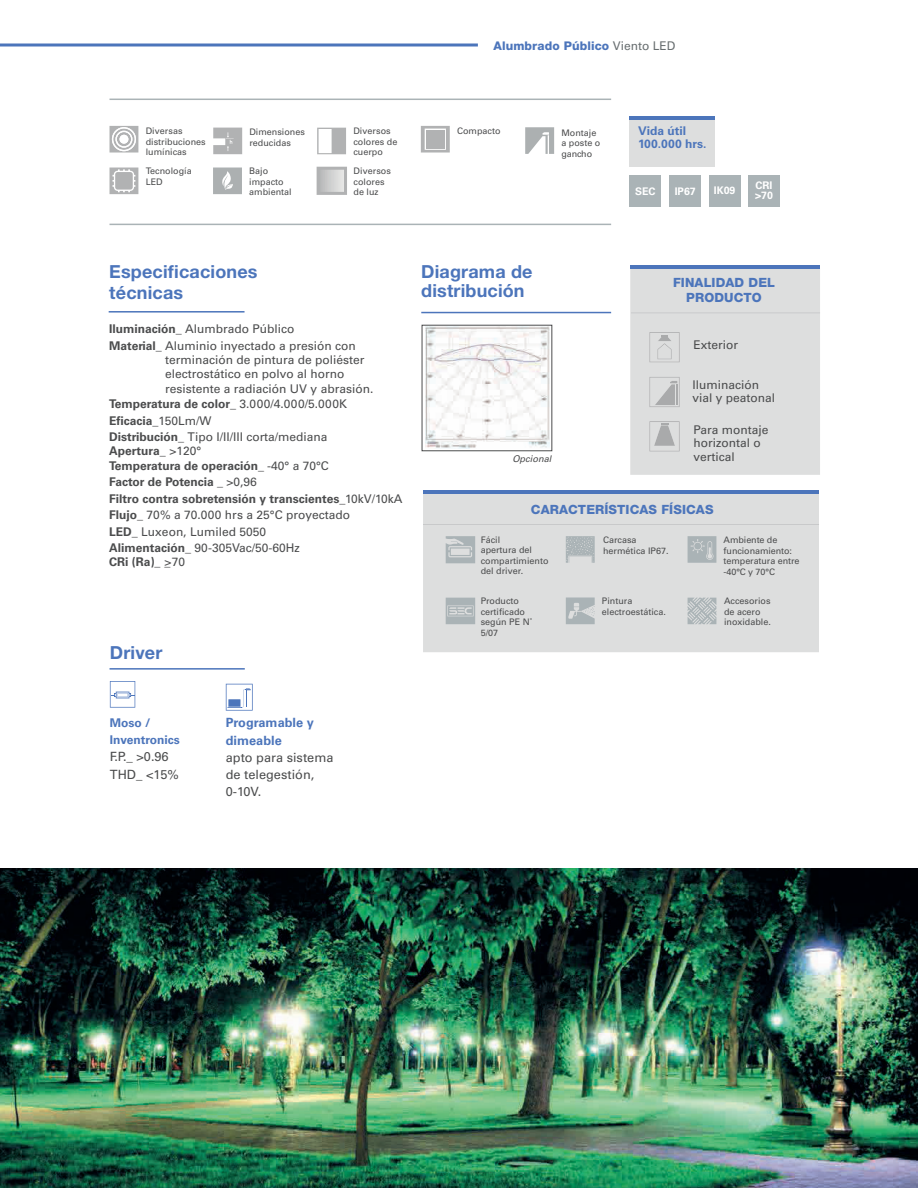
<style>
.page{position:relative;width:918px;height:1188px;background:#fff}
.page>*{position:absolute;margin:0;border:0;box-sizing:border-box;transform-origin:0 0}
.t1{font:700 18px/18.6px "Helvetica Neue LT Std";letter-spacing:.01em;color:#4c75bb}
.t2{font:12.75px/17.2px "Univers";color:#4b4c4d}
.t3{font:800 12.75px/15px "Helvetica Neue LT Std";letter-spacing:.01em;color:#4c75bb;text-align:center}
.t4{font:700 12.75px/17.2px "Univers";color:#4c75bb}
.t5{font:12px/16.5px "Univers";color:#4b4c4d}
.t6{font:700 12px/15px "Univers";color:#4b4c4d}
.t7{font:700 12px/17.2px "Univers";color:#4c75bb}
.t8{font:800 12px "Helvetica Neue LT Std";letter-spacing:.01em;color:#4c75bb}
.t9{font:700 10.5px/10.5px "Univers";color:#fff}
.t10{font:italic 9.3px "Univers";color:#4b4c4d}
.t11{font:9px/10.5px "Univers";color:#4b4c4d}
.s1{font-family:"Univers";font-weight:400;color:#686e70}
.s2{font-weight:700}
.s3{font-weight:400}
</style>
<div class="page">
<hr style="left:0;top:44px;width:478px;height:2px;background:#4c75bb">
<svg style="left:110px;top:126px;width:28px;height:27px"></svg>
<div style="left:120px;top:135px;width:8px;height:9px;background:#fff;border-radius:50%"></div>
<svg style="left:110px;top:168px;width:28px;height:26px"></svg>
<svg style="left:213px;top:168px;width:29px;height:26px"></svg>
<svg style="left:421px;top:126px;width:29px;height:27px"></svg>
<svg style="left:317px;top:167px;width:30px;height:28px"></svg>
<svg style="left:213px;top:128px;width:29px;height:26px"></svg>
<hr style="left:110px;top:99px;width:501px;height:1px;background:#aab3b6">
<hr style="left:110px;top:224px;width:501px;height:1px;background:#aab3b6">
<svg style="left:110px;top:681px;width:25px;height:27px"></svg>
<svg style="left:226px;top:684px;width:27px;height:27px"></svg>
<hr style="left:109px;top:311px;width:136px;height:2px;background:#4c75bb">
<hr style="left:110px;top:668px;width:135px;height:2px;background:#4c75bb">
<hr style="left:421px;top:312px;width:190px;height:1px;background:#4c75bb">
<hr style="left:630px;top:266px;width:190px;height:3px;background:#4c75bb">
<div style="left:630px;top:269px;width:190px;height:206px;background:#dddede"></div>
<div style="left:630px;top:175px;width:31px;height:32px;background:#aab3b6"></div>
<div style="left:709px;top:175px;width:31px;height:32px;background:#aab3b6"></div>
<div style="left:748px;top:175px;width:32px;height:32px;background:#aab3b6"></div>
<div style="left:670px;top:175px;width:31px;height:32px;background:#aab3b6"></div>
<div style="left:629px;top:119px;width:86px;height:48px;background:#dddede"></div>
<hr style="left:629px;top:116px;width:86px;height:3px;background:#4c75bb">
<img style="left:425px;top:327px;width:125px;height:122px">
<div style="left:422px;top:325px;width:130px;height:126px;border:1px solid #4b4c4d"></div>
<div style="left:423px;top:493px;width:396px;height:159px;background:#dddede"></div>
<svg style="left:446px;top:536px;width:29px;height:27px"></svg>
<svg style="left:446px;top:598px;width:29px;height:26px"></svg>
<svg style="left:566px;top:536px;width:29px;height:27px"></svg>
<svg style="left:688px;top:536px;width:28px;height:27px"></svg>
<svg style="left:688px;top:598px;width:28px;height:26px"></svg>
<hr style="left:423px;top:524px;width:396px;height:1px;background:#c8c9ca">
<hr style="left:423px;top:490px;width:396px;height:3px;background:#4c75bb">
<svg style="left:566px;top:598px;width:29px;height:26px"></svg>
<svg style="left:317px;top:128px;width:29px;height:26px"></svg>
<svg style="left:525px;top:127px;width:29px;height:27px"></svg>
<img style="left:0;top:868px;width:918px;height:320px">
<p class="t8" style="left:494px;top:38px;width:184px">Alumbrado Público <span class="s1">Viento LED</span></p>
<p class="t11" style="left:353px;top:126px;width:39px">Diversos</p>
<p class="t11" style="left:457px;top:126px;width:45px">Compacto</p>
<p class="t11" style="left:353px;top:137px;width:46px">colores de cuerpo</p>
<p class="t11" style="left:146px;top:126px;width:62px">Diversas distribuciones lumínicas</p>
<p class="t11" style="left:146px;top:166px;width:47px">Tecnología<br>LED</p>
<p class="t11" style="left:354px;top:166px;width:39px">Diversos colores de luz</p>
<p class="t11" style="left:249px;top:127px;width:57px">Dimensiones reducidas</p>
<p class="t11" style="left:249px;top:166px;width:44px">Bajo impacto ambiental</p>
<p class="t11" style="left:561px;top:127px;width:41px">Montaje a poste o gancho</p>
<p class="t7" style="left:638px;top:125px;width:70px;line-height:12.8px">Vida útil<br>100.000 hrs.</p>
<p class="t9" style="left:635px;top:186px;width:22px">SEC</p>
<p class="t9" style="left:714px;top:185px;width:23px">IK09</p>
<p class="t9" style="left:755px;top:180px;width:19px">CRI &gt;70</p>
<p class="t9" style="left:675px;top:186px;width:23px">IP67</p>
<h1 class="t1" style="left:109px;top:260px;width:150px;line-height:21.6px">Especificaciones técnicas</h1>
<p class="t5" style="left:109px;top:321px;width:248px"><span class="s2">Iluminación_</span> Alumbrado Público<br><span class="s2">Material_</span> Aluminio inyectado a presión con</p>
<p class="t5" style="left:165px;top:352px;width:201px">terminación de pintura de poliéster</p>
<p class="t5" style="left:165px;top:366px;width:181px">electrostático en polvo al horno</p>
<p class="t5" style="left:165px;top:380px;width:210px">resistente a radiación UV y abrasión.</p>
<p class="t6" style="left:109px;top:396px;width:239px">Temperatura de color_ <span class="s3">3.000/4.000/5.000K</span></p>
<p class="t5" style="left:109px;top:412px;width:220px"><span class="s2">Eficacia_</span> 150Lm/W<br><span class="s2">Distribución_</span> Tipo I/II/III corta/mediana</p>
<p class="t6" style="left:109px;top:443px;width:221px">Apertura_ <span class="s3">&gt;120°<br></span>Temperatura de operación_ <span class="s3">-40° a 70°C</span></p>
<p class="t6" style="left:109px;top:474px;width:295px;line-height:16.5px">Factor de Potencia _ <span class="s3">&gt;0,96<br></span>Filtro contra sobretensión y transcientes_ <span class="s3">10kV/10kA</span></p>
<p class="t5" style="left:109px;top:507px;width:242px"><span class="s2">Flujo_</span> 70% a 70.000 hrs a 25°C proyectado<br><span class="s2">LED_</span> Luxeon, Lumiled 5050<br><span class="s2">Alimentación_</span> 90-305Vac/50-60Hz</p>
<p class="t6" style="left:109px;top:554px;width:77px">CRi (Ra)_ <span class="s3">&gt;70</span></p>
<p class="t5" style="left:165px;top:553px;width:7px">_</p>
<h1 class="t1" style="left:110px;top:643px;width:54px">Driver</h1>
<h1 class="t1" style="left:421px;top:262px;width:113px">Diagrama de distribución</h1>
<p class="t10" style="left:512px;top:453px;width:41px">Opcional</p>
<p class="t3" style="left:673px;top:275px;width:103px">FINALIDAD DEL<br>PRODUCTO</p>
<p class="t5" style="left:694px;top:336px;width:46px">Exterior</p>
<p class="t5" style="left:692px;top:378px;width:84px;line-height:13.5px">Iluminación vial y peatonal</p>
<p class="t5" style="left:694px;top:423px;width:77px;line-height:13.5px">Para montaje horizontal o vertical</p>
<p class="t3" style="left:531px;top:502px;width:184px">CARACTERÍSTICAS FÍSICAS</p>
<p class="t11" style="left:481px;top:535px;width:69px">Fácil<br>apertura del compartimiento del driver.</p>
<p class="t11" style="left:603px;top:535px;width:67px">Carcasa hermética IP67.</p>
<p class="t11" style="left:602px;top:596px;width:66px">Pintura electroestática.</p>
<p class="t11" style="left:724px;top:596px;width:48px">Accesorios de acero inoxidable.</p>
<p class="t11" style="left:724px;top:535px;width:77px">Ambiente de funcionamiento: temperatura entre -40°C y 70°C</p>
<p class="t11" style="left:481px;top:596px;width:53px">Producto certificado según PE N˚<br>5/07</p>
<p class="t7" style="left:110px;top:714px;width:71px">Moso /<br>Inventronics</p>
<p class="t2" style="left:110px;top:748px;width:70px">F.P._ &gt;0.96<br>THD_ &lt;15%</p>
<p class="t4" style="left:226px;top:714px;width:90px">Programable y dimeable</p>
<p class="t2" style="left:226px;top:749px;width:109px">apto para sistema de telegestión,<br>0-10V.</p>
</div>
